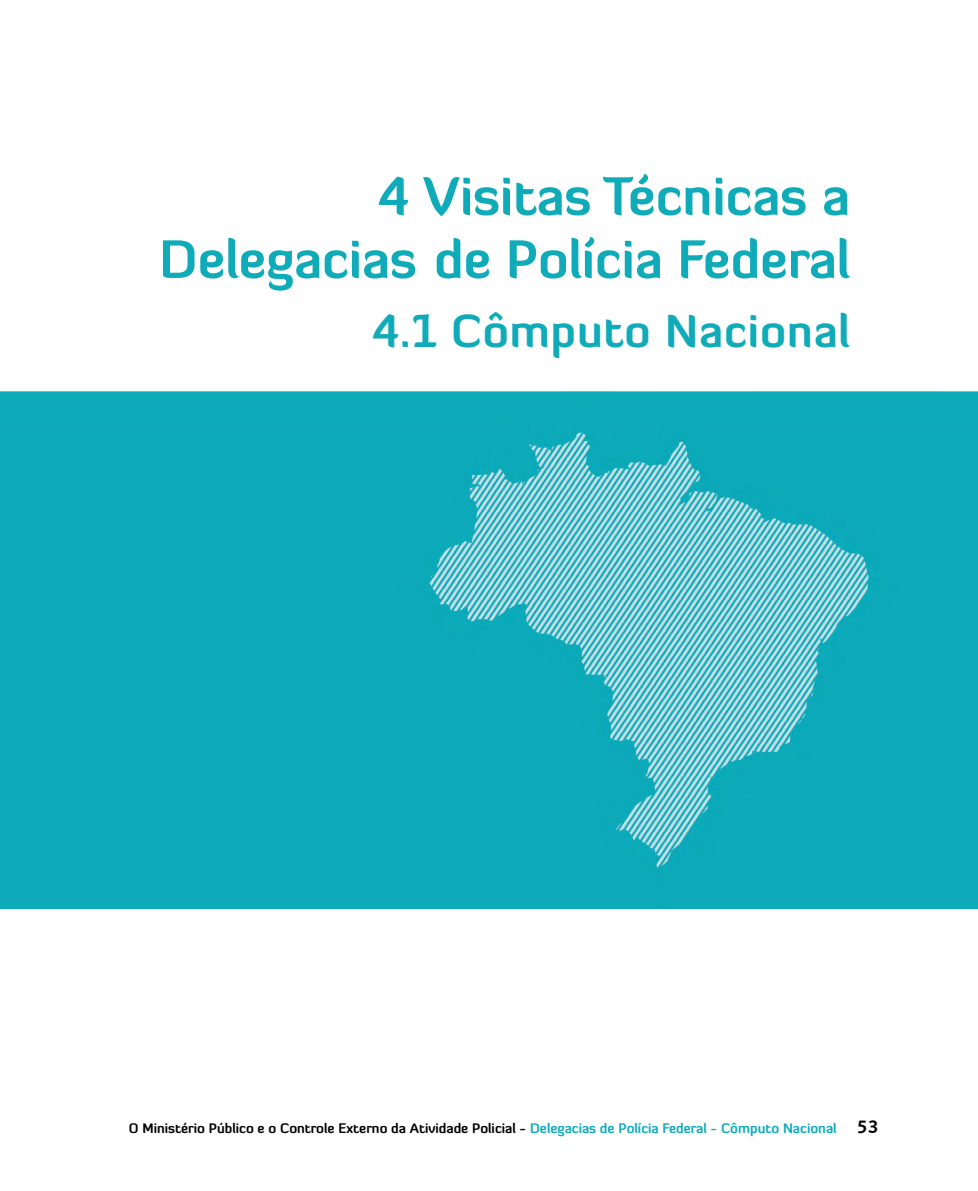
<style>
.page{position:relative;width:978px;height:1191px;background:#fff}
.page>*{position:absolute;margin:0;border:0;box-sizing:border-box;transform-origin:0 0}
.t1{font:700 52.5px/63px "Diavlo";color:#0fabb9;text-align:right}
.t2{font:700 45px "Diavlo";letter-spacing:.02em;color:#0fabb9}
.t3{font:700 13.5px "Diavlo";color:#000}
.s1{color:#0fabb9}
.s2{font-family:"Chianti BT";font-size:18px}
</style>
<div class="page">
<img style="left:0;top:391px;width:978px;height:517px">
<h1 class="t1" style="left:159px;top:164px;width:692px">4 Visitas Técnicas a<br>Delegacias de Polícia Federal</h1>
<h2 class="t2" style="left:373px;top:302px;width:479px">4.1 Cômputo Nacional</h2>
<p class="t3" style="left:129px;top:1119px;width:751px">O Ministério Público e o Controle Externo da Atividade Policial - <span class="s1">Delegacias de Polícia Federal - Cômputo Nacional</span> <span class="s2">53</span></p>
</div>
